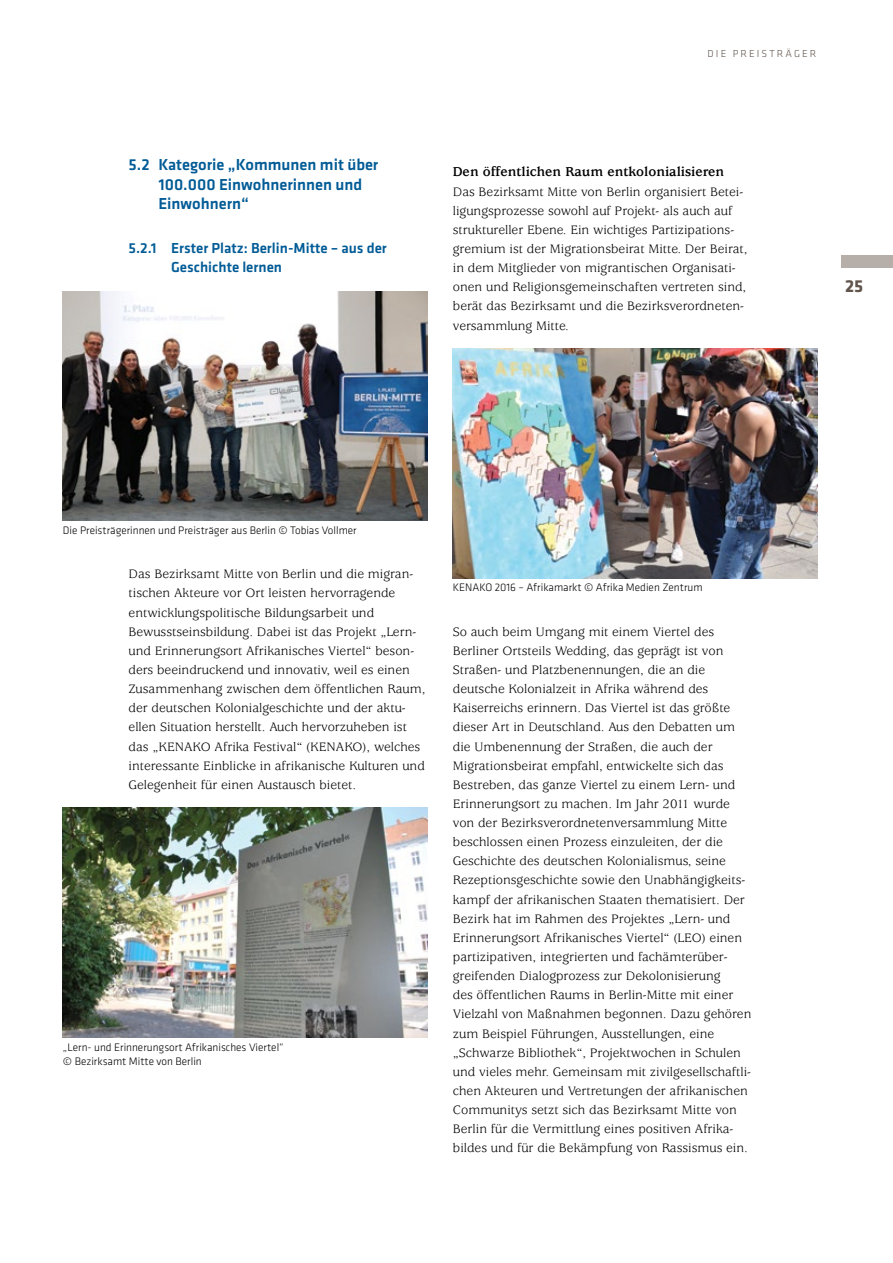
<style>
.page{position:relative;width:893px;height:1263px;background:#fff}
.page>*{position:absolute;margin:0;border:0;box-sizing:border-box;transform-origin:0 0}
.t1{font:700 18px "Klavika Basic";color:#61544d}
.t2{font:500 16.5px/19.2px "Klavika Basic";color:#005b96}
.t3{font:500 15px/19.2px "Klavika Basic";color:#005b96}
.Absatzüberschrift{font:700 14.25px "Usherwood Std";color:#000}
.t4{font:13.5px/19.2px "Usherwood Std";color:#000}
.t5{font:300 11.25px/14.9px "Klavika Basic";color:#000}
.t6{font:300 10.5px "Klavika Basic";letter-spacing:.2em;color:#61544d}
</style>
<div class="page">
<div style="left:842px;top:255px;width:51px;height:13px;background:#b6afa9"></div>
<img style="left:63px;top:291px;width:364px;height:230px">
<img style="left:63px;top:808px;width:364px;height:229px">
<img style="left:453px;top:349px;width:364px;height:229px">
<h2 class="t2" style="left:158px;top:155px;width:222px;text-indent:-30px">5.2 Kategorie „Kommunen mit über<br>100.000 Einwohnerinnen und<br>Einwohnern“</h2>
<h3 class="t3" style="left:171px;top:238px;width:217px;text-indent:-43px">5.2.1 Erster Platz: Berlin-Mitte – aus der<br>Geschichte lernen</h3>
<p class="t6" style="left:708px;top:47px;width:110px">DIE PREISTRÄGER</p>
<p class="Absatzüberschrift" style="left:453px;top:164px;width:273px">Den öffentlichen Raum entkolonialisieren</p>
<p class="t4" style="left:453px;top:182px;width:296px">Das Bezirksamt Mitte von Berlin organisiert Betei&shy;ligungsprozesse sowohl auf Projekt- als auch auf struktureller Ebene. Ein wichtiges Partizipations&shy;gremium ist der Migrationsbeirat Mitte. Der Beirat, in dem Mitglieder von migrantischen Organisati&shy;onen und Religionsgemeinschaften vertreten sind, berät das Bezirksamt und die Bezirksverordneten&shy;versammlung Mitte.</p>
<h1 class="t1" style="left:845px;top:273px;width:20px">25</h1>
<p class="t5" style="left:63px;top:523px;width:295px">Die Preisträgerinnen und Preisträger aus Berlin © Tobias Vollmer</p>
<p class="t4" style="left:129px;top:565px;width:298px">Das Bezirksamt Mitte von Berlin und die migran&shy;tischen Akteure vor Ort leisten hervorragende entwicklungspolitische Bildungsarbeit und Bewusstseinsbildung. Dabei ist das Projekt „Lern&shy;und Erinnerungsort Afrikanisches Viertel“ beson&shy;ders beeindruckend und innovativ, weil es einen Zusammenhang zwischen dem öffentlichen Raum, der deutschen Kolonialgeschichte und der aktu&shy;ellen Situation herstellt. Auch hervorzuheben ist das „KENAKO Afrika Festival“ (KENAKO), welches interessante Einblicke in afrikanische Kulturen und Gelegenheit für einen Austausch bietet.</p>
<p class="t5" style="left:63px;top:1039px;width:222px">„Lern- und Erinnerungsort Afrikanisches Viertel“ © Bezirksamt Mitte von Berlin</p>
<p class="t5" style="left:453px;top:580px;width:251px">KENAKO 2016 – Afrikamarkt © Afrika Medien Zentrum</p>
<p class="t4" style="left:453px;top:622px;width:300px">So auch beim Umgang mit einem Viertel des Berliner Ortsteils Wedding, das geprägt ist von Straßen- und Platzbenennungen, die an die deutsche Kolonialzeit in Afrika während des Kaiserreichs erinnern. Das Viertel ist das größte dieser Art in Deutschland. Aus den Debatten um die Umbenennung der Straßen, die auch der Migrationsbeirat empfahl, entwickelte sich das Bestreben, das ganze Viertel zu einem Lern- und Erinnerungsort zu machen. Im Jahr 2011 wurde von der Bezirksverordnetenversammlung Mitte beschlossen einen Prozess einzuleiten, der die Geschichte des deutschen Kolonialismus, seine Rezeptionsgeschichte sowie den Unabhängigkeits&shy;kampf der afrikanischen Staaten thematisiert. Der Bezirk hat im Rahmen des Projektes „Lern- und Erinnerungsort Afrikanisches Viertel“ (LEO) einen partizipativen, integrierten und fachämterüber&shy;greifenden Dialogprozess zur Dekolonisierung<br>des öffentlichen Raums in Berlin-Mitte mit einer Vielzahl von Maßnahmen begonnen. Dazu gehören zum Beispiel Führungen, Ausstellungen, eine „Schwarze Bibliothek“, Projektwochen in Schulen und vieles mehr. Gemeinsam mit zivilgesellschaftli&shy;chen Akteuren und Vertretungen der afrikanischen Communitys setzt sich das Bezirksamt Mitte von Berlin für die Vermittlung eines positiven Afrika&shy;bildes und für die Bekämpfung von Rassismus ein.</p>
</div>
